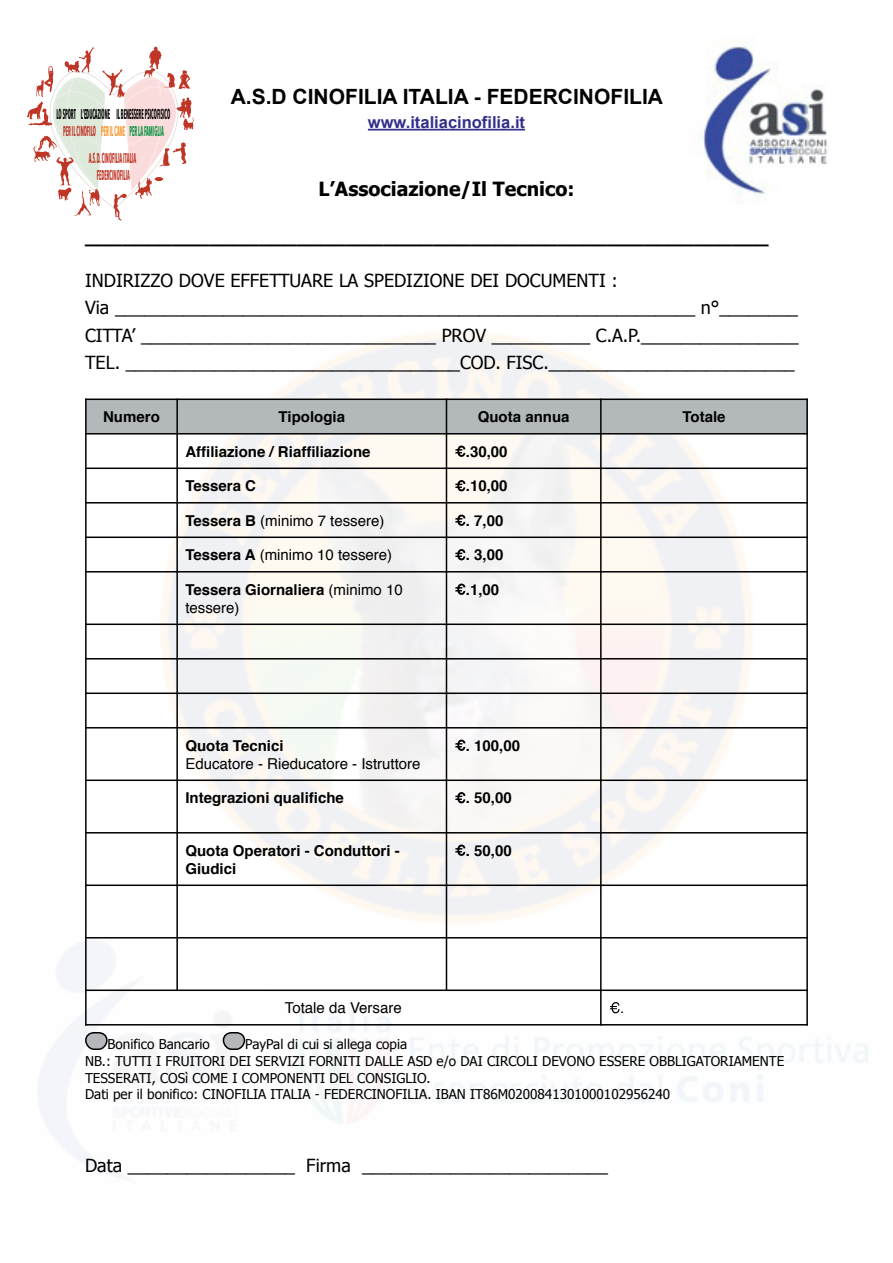
<style>
.page{position:relative;width:893px;height:1263px;background:#fff}
.page>*{position:absolute;margin:0;border:0;box-sizing:border-box;transform-origin:0 0}
.t1{font:700 21px "Arial";color:#000}
.t2{font:700 19.5px "Tahoma";color:#000}
.t3{font:18px/27.3px "Tahoma";color:#000}
.t4{font:700 16.5px "Arial";color:#332f8a}
.t5{font:700 15px/18px "Helvetica";color:#000}
.t6{font:15px "Helvetica";color:#000}
.t7{font:700 14.1px/17px "Avenir Next Condensed";color:#000;text-align:center;scale:.36 1}
.t8{font:700 14.1px/17px "Avenir Next Condensed";color:#bf3526;text-align:center;scale:.36 1}
.t9{font:13.5px/16.6px "Tahoma";color:#000}
.s1{color:#bf3526}
.s2{color:#f7962d}
.s3{color:#0d9344}
.s4{font-weight:700}
.s5{font-weight:400}
</style>
<div class="page">
<img style="left:85px;top:332px;width:723px;height:590px">
<img style="left:38px;top:922px;width:830px;height:257px">
<hr style="left:368px;top:129px;width:157px;height:2px;background:#332f8a">
<div style="left:86px;top:399px;width:91px;height:35px;background:#b3b8ba"></div>
<div style="left:177px;top:399px;width:269px;height:35px;background:#b3b8ba"></div>
<div style="left:446px;top:399px;width:155px;height:35px;background:#b3b8ba"></div>
<div style="left:601px;top:399px;width:206px;height:35px;background:#b3b8ba"></div>
<svg style="left:455px;top:446px;width:10px;height:11px"></svg>
<svg style="left:455px;top:480px;width:10px;height:11px"></svg>
<svg style="left:455px;top:515px;width:10px;height:11px"></svg>
<svg style="left:455px;top:549px;width:10px;height:11px"></svg>
<svg style="left:455px;top:584px;width:10px;height:11px"></svg>
<svg style="left:455px;top:740px;width:10px;height:11px"></svg>
<svg style="left:455px;top:792px;width:10px;height:11px"></svg>
<svg style="left:455px;top:845px;width:10px;height:11px"></svg>
<svg style="left:609px;top:1002px;width:10px;height:11px"></svg>
<hr style="left:176px;top:399px;width:2px;height:35px;background:#000">
<hr style="left:176px;top:434px;width:2px;height:557px;background:#000">
<hr style="left:446px;top:399px;width:1px;height:35px;background:#000">
<hr style="left:446px;top:434px;width:1px;height:557px;background:#000">
<hr style="left:600px;top:399px;width:1px;height:35px;background:#000">
<hr style="left:600px;top:434px;width:1px;height:592px;background:#000">
<hr style="left:85px;top:468px;width:722px;height:1px;background:#000">
<hr style="left:85px;top:502px;width:722px;height:2px;background:#000">
<hr style="left:85px;top:537px;width:722px;height:1px;background:#000">
<hr style="left:85px;top:571px;width:722px;height:2px;background:#000">
<hr style="left:85px;top:624px;width:722px;height:1px;background:#000">
<hr style="left:85px;top:658px;width:722px;height:2px;background:#000">
<hr style="left:85px;top:693px;width:722px;height:1px;background:#000">
<hr style="left:85px;top:727px;width:722px;height:2px;background:#000">
<hr style="left:85px;top:780px;width:722px;height:1px;background:#000">
<hr style="left:85px;top:832px;width:722px;height:2px;background:#000">
<hr style="left:85px;top:885px;width:722px;height:1px;background:#000">
<hr style="left:85px;top:937px;width:722px;height:2px;background:#000">
<hr style="left:85px;top:990px;width:722px;height:1px;background:#000">
<hr style="left:85px;top:433px;width:722px;height:2px;background:#000">
<hr style="left:85px;top:399px;width:2px;height:35px;background:#000">
<hr style="left:85px;top:434px;width:2px;height:592px;background:#000">
<hr style="left:806px;top:399px;width:1px;height:35px;background:#000">
<hr style="left:806px;top:434px;width:1px;height:592px;background:#000">
<hr style="left:85px;top:399px;width:722px;height:1px;background:#000">
<hr style="left:85px;top:1024px;width:722px;height:2px;background:#000">
<div style="left:86px;top:1033px;width:21px;height:16px;background:#b5b7bb;border-radius:8px"></div>
<div style="left:85px;top:1032px;width:23px;height:18px;border:2px solid #000;border-radius:8px"></div>
<div style="left:223px;top:1033px;width:21px;height:16px;background:#b5b7bb;border-radius:8px"></div>
<div style="left:223px;top:1032px;width:22px;height:18px;border:2px solid #000;border-radius:8px"></div>
<img style="left:702px;top:38px;width:126px;height:158px">
<svg style="left:27px;top:47px;width:167px;height:174px"></svg>
<img style="left:156px;top:78px;width:16px;height:16px">
<p class="t7" style="left:57px;top:105px;width:317px">LO SPORT L’EDUCAZIONE IL BENESSERE PSICOFISICO<br><span class="s1">PER IL CINOFILO</span> <span class="s2">PER IL CANE</span> <span class="s3">PER LA FAMIGLIA</span></p>
<p class="t8" style="left:89px;top:150px;width:133px">A.S.D. CINOFILIA ITALIA<br>FEDERCINOFILIA</p>
<p class="t1" style="left:231px;top:83px;width:434px">A.S.D CINOFILIA ITALIA - FEDERCINOFILIA</p>
<p class="t4" style="left:368px;top:111px;width:159px">www.italiacinofilia.it</p>
<p class="t2" style="left:318px;top:175px;width:257px">L’Associazione/Il Tecnico:</p>
<p class="t2" style="left:85px;top:222px;width:685px">_______________________________________________________</p>
<p class="t3" style="left:85px;top:266px;width:715px">INDIRIZZO DOVE EFFETTUARE LA SPEDIZIONE DEI DOCUMENTI :<br>Via ___________________________________________________________ n°________ CITTA’ ______________________________ PROV __________ C.A.P.________________ TEL. __________________________________COD. FISC._________________________</p>
<p class="t5" style="left:103px;top:408px;width:58px">Numero</p>
<p class="t5" style="left:278px;top:408px;width:68px">Tipologia</p>
<p class="t5" style="left:478px;top:408px;width:93px">Quota annua</p>
<p class="t5" style="left:682px;top:408px;width:45px">Totale</p>
<p class="t5" style="left:185px;top:443px;width:187px">Affiliazione / Riaffiliazione</p>
<p class="t5" style="left:466px;top:443px;width:43px">.30,00</p>
<p class="t5" style="left:185px;top:477px;width:72px">Tessera C</p>
<p class="t5" style="left:466px;top:477px;width:43px">.10,00</p>
<p class="t6" style="left:185px;top:509px;width:200px"><span class="s4">Tessera B</span> (minimo 7 tessere)</p>
<p class="t5" style="left:466px;top:512px;width:39px">. 7,00</p>
<p class="t6" style="left:185px;top:543px;width:208px"><span class="s4">Tessera A</span> (minimo 10 tessere)</p>
<p class="t5" style="left:466px;top:546px;width:39px">. 3,00</p>
<p class="t5" style="left:185px;top:581px;width:219px">Tessera Giornaliera <span class="s5">(minimo 10 tessere)</span></p>
<p class="t5" style="left:466px;top:581px;width:35px">.1,00</p>
<p class="t5" style="left:185px;top:737px;width:100px">Quota Tecnici</p>
<p class="t6" style="left:185px;top:752px;width:237px">Educatore - Rieducatore - Istruttore</p>
<p class="t5" style="left:466px;top:737px;width:56px">. 100,00</p>
<p class="t5" style="left:185px;top:789px;width:160px">Integrazioni qualifiche</p>
<p class="t5" style="left:466px;top:789px;width:47px">. 50,00</p>
<p class="t5" style="left:185px;top:842px;width:216px">Quota Operatori - Conduttori -<br>Giudici</p>
<p class="t5" style="left:466px;top:842px;width:47px">. 50,00</p>
<p class="t6" style="left:285px;top:996px;width:118px">Totale da Versare</p>
<p class="t6" style="left:620px;top:996px;width:6px">.</p>
<p class="t9" style="left:108px;top:1035px;width:104px">Bonifico Bancario</p>
<p class="t9" style="left:85px;top:1035px;width:700px;text-indent:160px">PayPal di cui si allega copia<br>NB.: TUTTI I FRUITORI DEI SERVIZI FORNITI DALLE ASD e/o DAI CIRCOLI DEVONO ESSERE OBBLIGATORIAMENTE TESSERATI, COSì COME I COMPONENTI DEL CONSIGLIO.<br>Dati per il bonifico: CINOFILIA ITALIA - FEDERCINOFILIA. IBAN IT86M0200841301000102956240</p>
<p class="t3" style="left:85px;top:1151px;width:524px">Data _________________ Firma _________________________</p>
</div>
